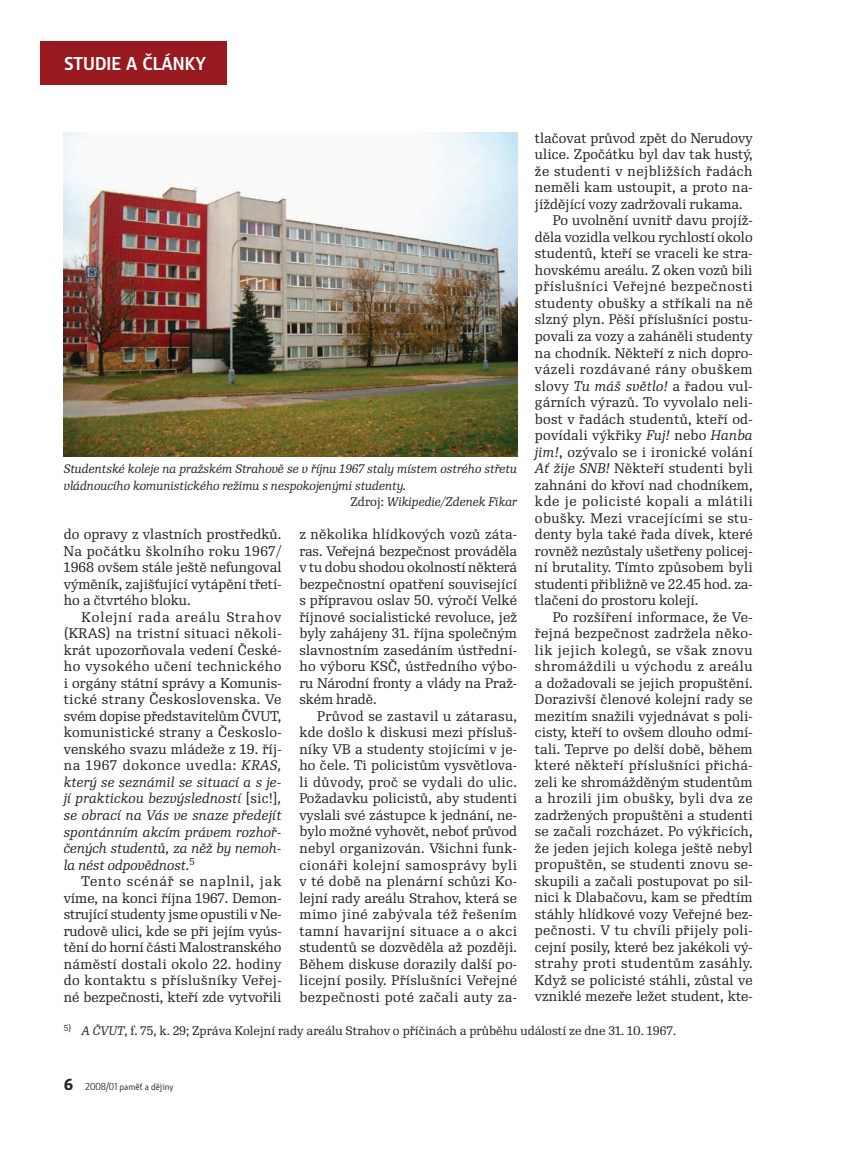
<style>
.page{position:relative;width:859px;height:1149px;background:#fff}
.page>*{position:absolute;margin:0;border:0;box-sizing:border-box;transform-origin:0 0}
.t1{font:700 18px "Botanika Lite CE";color:#fff}
.t2{font:13.5px/16.5px "Re Public Book CE";letter-spacing:.01em;color:#231f20;text-align:justify}
.t3{font:13.5px "Re Public Book CE";letter-spacing:.035em;color:#231f20}
.t4{font:13.5px "Re Public Book CE";letter-spacing:.03em;color:#231f20}
.t5{font:13.5px "Re Public Book CE";letter-spacing:.04em;color:#231f20}
.t6{font:13.5px "Re Public Book CE";letter-spacing:.045em;color:#231f20}
.t7{font:italic 12px "Re Public Book CE";color:#231f20}
.t8{font:12px "Re Public Book CE";color:#231f20}
.t9{font:9.75px "Botanika Lite CE";color:#231f20}
.s1{font-style:italic}
.s2{font-style:normal}
.s3{font-family:"Botanika Demi CE";font-weight:700;font-size:15.75px}
</style>
<div class="page">
<div style="left:41px;top:40px;width:186px;height:44px;background:#981a1e"></div>
<img style="left:64px;top:133px;width:453px;height:323px">
<h1 class="t1" style="left:64px;top:57px;width:144px">STUDIE A ČLÁNKY</h1>
<p class="t2" style="left:535px;top:131px;width:219px">tlačovat průvod zpět do Nerudovy</p>
<p class="t2" style="left:535px;top:147px;width:219px">ulice. Zpočátku byl dav tak hustý,</p>
<p class="t3" style="left:535px;top:165px;width:219px">že studenti v nejbližších řadách</p>
<p class="t2" style="left:535px;top:180px;width:219px">neměli kam ustoupit, a proto na-</p>
<p class="t2" style="left:535px;top:197px;width:209px">jíždějící vozy zadržovali rukama.</p>
<p class="t2" style="left:553px;top:213px;width:201px">Po uvolnění uvnitř davu projíž-</p>
<p class="t2" style="left:535px;top:230px;width:219px">děla vozidla velkou rychlostí okolo</p>
<p class="t2" style="left:535px;top:246px;width:219px">studentů, kteří se vraceli ke stra-</p>
<p class="t2" style="left:535px;top:263px;width:219px">hovskému areálu. Z oken vozů bili</p>
<p class="t5" style="left:535px;top:281px;width:219px">příslušníci Veřejné bezpečnosti</p>
<p class="t2" style="left:535px;top:296px;width:219px">studenty obušky a stříkali na ně</p>
<p class="t2" style="left:535px;top:312px;width:219px">slzný plyn. Pěší příslušníci postu-</p>
<p class="t2" style="left:535px;top:329px;width:219px">povali za vozy a zaháněli studenty</p>
<p class="t2" style="left:535px;top:345px;width:219px">na chodník. Někteří z nich dopro-</p>
<p class="t5" style="left:535px;top:363px;width:219px">vázeli rozdávané rány obuškem</p>
<p class="t2" style="left:535px;top:378px;width:219px">slovy <span class="s1">Tu máš světlo!</span> a řadou vul-</p>
<p class="t2" style="left:535px;top:395px;width:219px">gárních výrazů. To vyvolalo neli-</p>
<p class="t2" style="left:535px;top:411px;width:219px">bost v řadách studentů, kteří od-</p>
<p class="t2" style="left:535px;top:428px;width:219px">povídali výkřiky <span class="s1">Fuj!</span> nebo <span class="s1">Hanba</span></p>
<p class="t4" style="left:535px;top:446px;width:219px"><span class="s1">jim!</span>, ozývalo se i ironické volání</p>
<p class="t2" style="left:535px;top:461px;width:219px"><span class="s1">Ať žije SNB!</span> Někteří studenti byli</p>
<p class="t2" style="left:535px;top:477px;width:219px">zahnáni do křoví nad chodníkem,</p>
<p class="t6" style="left:535px;top:495px;width:219px">kde je policisté kopali a mlátili</p>
<p class="t3" style="left:535px;top:512px;width:219px">obušky. Mezi vracejícími se stu-</p>
<p class="t2" style="left:535px;top:527px;width:219px">denty byla také řada dívek, které</p>
<p class="t2" style="left:535px;top:543px;width:219px">rovněž nezůstaly ušetřeny policej-</p>
<p class="t2" style="left:535px;top:560px;width:219px">ní brutality. Tímto způsobem byli</p>
<p class="t2" style="left:535px;top:576px;width:219px">studenti přibližně ve 22.45 hod. za-</p>
<p class="t2" style="left:535px;top:593px;width:165px">tlačeni do prostoru kolejí.</p>
<p class="t2" style="left:553px;top:609px;width:201px">Po rozšíření informace, že Ve-</p>
<p class="t4" style="left:535px;top:627px;width:219px">řejná bezpečnost zadržela něko-</p>
<p class="t5" style="left:535px;top:644px;width:219px">lik jejich kolegů, se však znovu</p>
<p class="t6" style="left:535px;top:660px;width:219px">shromáždili u východu z areálu</p>
<p class="t2" style="left:535px;top:675px;width:219px">a dožadovali se jejich propuštění.</p>
<p class="t2" style="left:535px;top:692px;width:219px">Dorazivší členové kolejní rady se</p>
<p class="t2" style="left:535px;top:708px;width:219px">mezitím snažili vyjednávat s poli-</p>
<p class="t2" style="left:535px;top:725px;width:219px">cisty, kteří to ovšem dlouho odmí-</p>
<p class="t2" style="left:535px;top:741px;width:219px">tali. Teprve po delší době, během</p>
<p class="t4" style="left:535px;top:759px;width:219px">které někteří příslušníci přichá-</p>
<p class="t2" style="left:535px;top:774px;width:219px">zeli ke shromážděným studentům</p>
<p class="t3" style="left:535px;top:792px;width:219px">a hrozili jim obušky, byli dva ze</p>
<p class="t2" style="left:535px;top:807px;width:219px">zadržených propuštěni a studenti</p>
<p class="t2" style="left:535px;top:824px;width:219px">se začali rozcházet. Po výkřicích,</p>
<p class="t2" style="left:535px;top:840px;width:219px">že jeden jejich kolega ještě nebyl</p>
<p class="t2" style="left:535px;top:857px;width:219px">propuštěn, se studenti znovu se-</p>
<p class="t2" style="left:535px;top:873px;width:219px">skupili a začali postupovat po sil-</p>
<p class="t2" style="left:535px;top:890px;width:219px">nici k Dlabačovu, kam se předtím</p>
<p class="t2" style="left:535px;top:906px;width:219px">stáhly hlídkové vozy Veřejné bez-</p>
<p class="t2" style="left:535px;top:923px;width:219px">pečnosti. V tu chvíli přijely poli-</p>
<p class="t2" style="left:535px;top:939px;width:219px">cejní posily, které bez jakékoli vý-</p>
<p class="t3" style="left:535px;top:957px;width:219px">strahy proti studentům zasáhly.</p>
<p class="t2" style="left:535px;top:972px;width:219px">Když se policisté stáhli, zůstal ve</p>
<p class="t2" style="left:535px;top:989px;width:219px">vzniklé mezeře ležet student, kte-</p>
<p class="t8" style="left:64px;top:1024px;width:614px"><sup>5)</sup> <span class="s1">A ČVUT</span>, f. 75, k. 29; Zpráva Kolejní rady areálu Strahov o příčinách a průběhu událostí ze dne 31. 10. 1967.</p>
<p class="t7" style="left:64px;top:464px;width:455px">Studentské koleje na pražském Strahově se v říjnu 1967 staly místem ostrého střetu</p>
<p class="t7" style="left:64px;top:480px;width:344px">vládnoucího komunistického režimu s nespokojenými studenty.</p>
<p class="t7" style="left:351px;top:497px;width:168px"><span class="s2">Zdroj:</span> Wikipedie/Zdenek Fikar</p>
<p class="t2" style="left:299px;top:527px;width:219px">z několika hlídkových vozů záta&shy;ras. Veřejná bezpečnost prováděla v tu dobu shodou okolností některá bezpečnostní opatření související s přípravou oslav 50. výročí Velké říjnové socialistické revoluce, jež byly zahájeny 31. října společným slavnostním zasedáním ústřední&shy;ho výboru KSČ, ústředního výbo&shy;ru Národní fronty a vlády na Praž&shy;ském hradě.</p>
<p class="t2" style="left:299px;top:708px;width:219px;text-indent:18px">Průvod se zastavil u zátarasu, kde došlo k diskusi mezi přísluš&shy;níky VB a studenty stojícími v je&shy;ho čele. Ti policistům vysvětlova&shy;li důvody, proč se vydali do ulic.<br>Požadavku policistů, aby studenti vyslali své zástupce k jednání, ne&shy;bylo možné vyhovět, neboť průvod nebyl organizován. Všichni funk&shy;cionáři kolejní samosprávy byli v té době na plenární schůzi Ko&shy;lejní rady areálu Strahov, která se mimo jiné zabývala též řešením tamní havarijní situace a o akci studentů se dozvěděla až později.<br>Během diskuse dorazily další po&shy;licejní posily. Příslušníci Veřejné bezpečnosti poté začali auty za-</p>
<p class="t2" style="left:64px;top:527px;width:219px">do opravy z vlastních prostředků.<br>Na počátku školního roku 1967/ 1968 ovšem stále ještě nefungoval výměník, zajišťující vytápění třetí&shy;ho a čtvrtého bloku.</p>
<p class="t2" style="left:64px;top:609px;width:219px;text-indent:18px">Kolejní rada areálu Strahov (KRAS) na tristní situaci několi&shy;krát upozorňovala vedení České&shy;ho vysokého učení technického i orgány státní správy a Komunis&shy;tické strany Československa. Ve svém dopise představitelům ČVUT, komunistické strany a Českoslo&shy;venského svazu mládeže z 19. říj&shy;na 1967 dokonce uvedla: <span class="s1">KRAS, který se seznámil se situací a s je&shy;jí praktickou bezvýsledností</span> [sic!]<span class="s1">, se obrací na Vás ve snaze předejít spontánním akcím právem rozhoř&shy;čených studentů, za něž by nemoh&shy;la nést odpovědnost.</span><sup>5</sup></p>
<p class="t2" style="left:64px;top:873px;width:219px;text-indent:18px">Tento scénář se naplnil, jak víme, na konci října 1967. Demon&shy;strující studenty jsme opustili v Ne&shy;rudově ulici, kde se při jejím vyús&shy;tění do horní části Malostranského náměstí dostali okolo 22. hodiny do kontaktu s příslušníky Veřej&shy;né bezpečnosti, kteří zde vytvořili</p>
<p class="t9" style="left:64px;top:1082px;width:111px"><span class="s3">6</span> 2008/01 paměť a dějiny</p>
</div>
